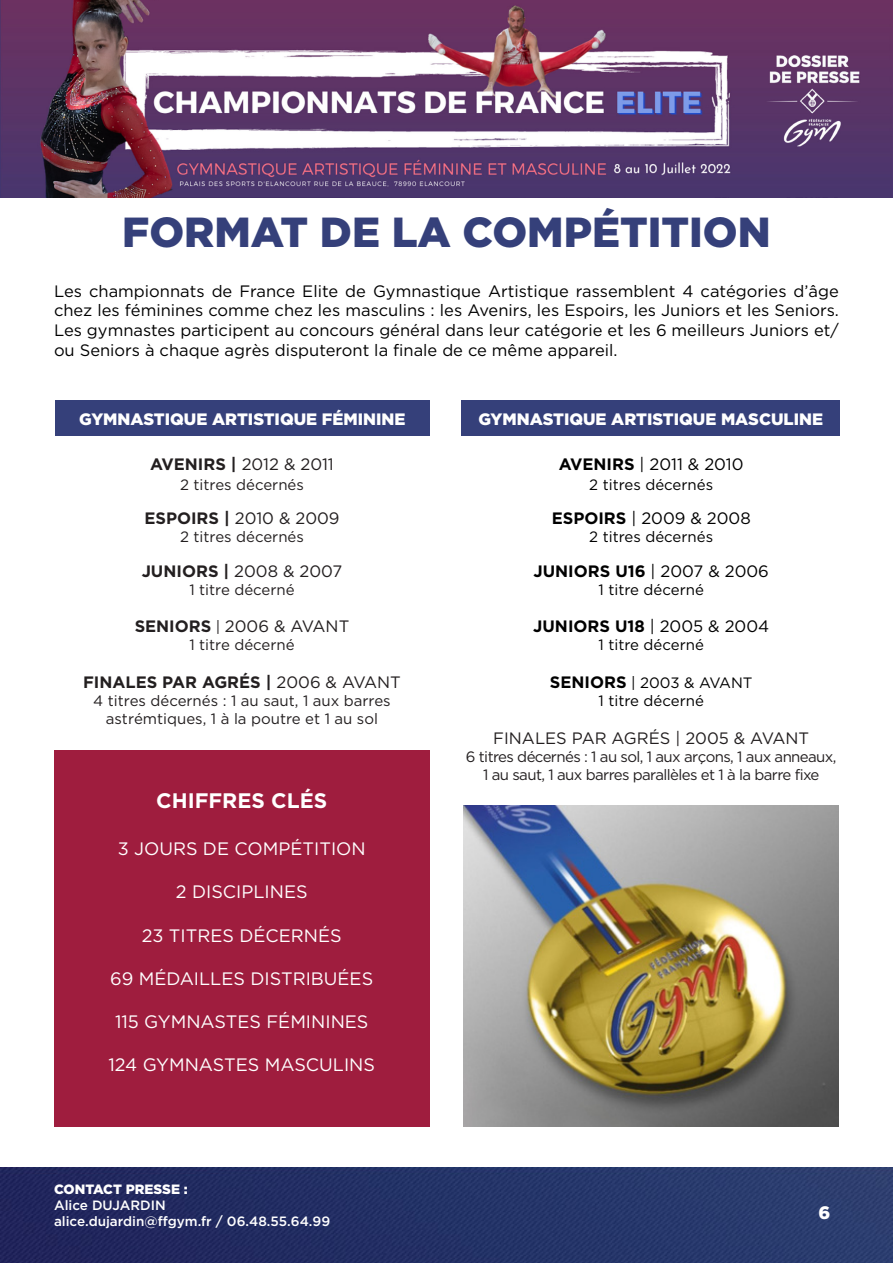
<style>
.page{position:relative;width:893px;height:1263px;background:#fff}
.page>*{position:absolute;margin:0;border:0;box-sizing:border-box;transform-origin:0 0}
.Texte_paragraphe{font:900 42px "Gotham HTF";color:#35407a}
.t1{font:700 21px "Gotham HTF";color:#fff}
.t2{font:900 21px "Gotham HTF";color:#eaeeef}
.t3{font:18px "Gotham HTF";color:#fff}
.t4{font:900 18px "Gotham HTF";color:#fff}
.t5{font:16.5px/19.8px "Gotham HTF";color:#000;text-align:justify}
.t6{font:16.5px "Gotham HTF";color:#231f20}
.t7{font:900 16.5px "Gotham HTF";color:#fff}
.t8{font:700 16.5px "Gotham HTF";color:#000}
.t9{font:700 16.5px "Gotham HTF";color:#231f20}
.t10{font:15px/18px "Gotham HTF";color:#231f20;text-align:center}
.t11{font:15px/18px "Gotham HTF";letter-spacing:-.04em;color:#231f20;text-align:center}
.t12{font:15px "Gotham HTF";color:#000}
.t13{font:500 13.5px/16.2px "Gotham HTF";color:#fff}
.t14{font:900 13.5px "Gotham HTF";color:#fff}
.s1{font-weight:700}
.s2{font-size:15px}
.s3{font-weight:400}
.s4{font-weight:700;font-size:16.5px}
</style>
<div class="page">
<img style="left:0;top:1167px;width:893px;height:96px">
<img style="left:0;top:0;width:893px;height:197px">
<div style="left:54px;top:750px;width:375px;height:377px;background:#9f1d3e"></div>
<img style="left:463px;top:806px;width:376px;height:321px">
<div style="left:55px;top:400px;width:375px;height:35px;background:#35407a"></div>
<div style="left:462px;top:400px;width:378px;height:35px;background:#35407a"></div>
<p class="Texte_paragraphe" style="left:122px;top:207px;width:650px">FORMAT DE LA COMPÉTITION</p>
<p class="t5" style="left:54px;top:281px;width:786px">Les championnats de France Elite de Gymnastique Artistique rassemblent 4 catégories d’âge chez les féminines comme chez les masculins : les Avenirs, les Espoirs, les Juniors et les Seniors.<br>Les gymnastes participent au concours général dans leur catégorie et les 6 meilleurs Juniors et/ ou Seniors à chaque agrès disputeront la finale de ce même appareil.</p>
<p class="t7" style="left:79px;top:409px;width:328px">GYMNASTIQUE ARTISTIQUE FÉMININE</p>
<p class="t7" style="left:478px;top:409px;width:346px">GYMNASTIQUE ARTISTIQUE MASCULINE</p>
<p class="t6" style="left:150px;top:455px;width:185px"><span class="s1">AVENIRS |</span> 2012 &amp; 2011</p>
<p class="t10" style="left:180px;top:476px;width:125px">2 titres décernés</p>
<p class="t6" style="left:144px;top:509px;width:197px"><span class="s1">ESPOIRS |</span> 2010 &amp; 2009</p>
<p class="t10" style="left:180px;top:528px;width:125px">2 titres décernés</p>
<p class="t6" style="left:142px;top:562px;width:202px"><span class="s1">JUNIORS |</span> 2008 &amp; 2007</p>
<p class="t10" style="left:189px;top:580px;width:107px">1 titre décerné</p>
<p class="t6" style="left:135px;top:617px;width:216px"><span class="s1">SENIORS</span> <span class="s2">|</span> 2006 &amp; AVANT</p>
<p class="t10" style="left:189px;top:636px;width:107px">1 titre décerné</p>
<p class="t9" style="left:83px;top:673px;width:319px">FINALES PAR AGRÉS | <span class="s3">2006 &amp; AVANT</span></p>
<p class="t10" style="left:93px;top:692px;width:299px">4 titres décernés : 1 au saut, 1 aux barres astrémtiques, 1 à la poutre et 1 au sol</p>
<p class="t5" style="left:559px;top:454px;width:186px"><span class="s1">AVENIRS</span> | 2011 &amp; 2010</p>
<p class="t12" style="left:589px;top:477px;width:125px">2 titres décernés</p>
<p class="t5" style="left:552px;top:508px;width:201px"><span class="s1">ESPOIRS</span> | 2009 &amp; 2008</p>
<p class="t12" style="left:589px;top:529px;width:125px">2 titres décernés</p>
<p class="t8" style="left:533px;top:561px;width:237px">JUNIORS U16 <span class="s3">| 2007 &amp; 2006</span></p>
<p class="t12" style="left:599px;top:581px;width:107px">1 titre décerné</p>
<p class="t8" style="left:533px;top:617px;width:238px">JUNIORS U18 <span class="s3">| 2005 &amp; 2004</span></p>
<p class="t12" style="left:599px;top:637px;width:107px">1 titre décerné</p>
<p class="t12" style="left:550px;top:675px;width:204px"><span class="s4">SENIORS</span> | 2003 &amp; AVANT</p>
<p class="t12" style="left:599px;top:693px;width:107px">1 titre décerné</p>
<p class="t6" style="left:493px;top:729px;width:317px">FINALES PAR AGRÉS | 2005 &amp; AVANT</p>
<p class="t11" style="left:466px;top:747px;width:372px">6 titres décernés : 1 au sol, 1 aux arçons, 1 aux anneaux,<br>1 au saut, 1 aux barres parallèles et 1 à la barre fixe</p>
<p class="t1" style="left:156px;top:789px;width:173px">CHIFFRES CLÉS</p>
<p class="t3" style="left:118px;top:839px;width:250px">3 JOURS DE COMPÉTITION</p>
<p class="t3" style="left:176px;top:882px;width:133px">2 DISCIPLINES</p>
<p class="t3" style="left:142px;top:925px;width:202px">23 TITRES DÉCERNÉS</p>
<p class="t3" style="left:110px;top:968px;width:264px">69 MÉDAILLES DISTRIBUÉES</p>
<p class="t3" style="left:115px;top:1012px;width:255px">115 GYMNASTES FÉMININES</p>
<p class="t3" style="left:108px;top:1055px;width:268px">124 GYMNASTES MASCULINS</p>
<p class="t14" style="left:54px;top:1181px;width:135px">CONTACT PRESSE :</p>
<p class="t13" style="left:54px;top:1197px;width:278px">Alice DUJARDIN<br>alice.dujardin@ffgym.fr / 06.48.55.64.99</p>
<p class="t4" style="left:819px;top:1202px;width:13px">6</p>
<p class="t2" style="left:47px;top:1206px;width:15px">6</p>
</div>
